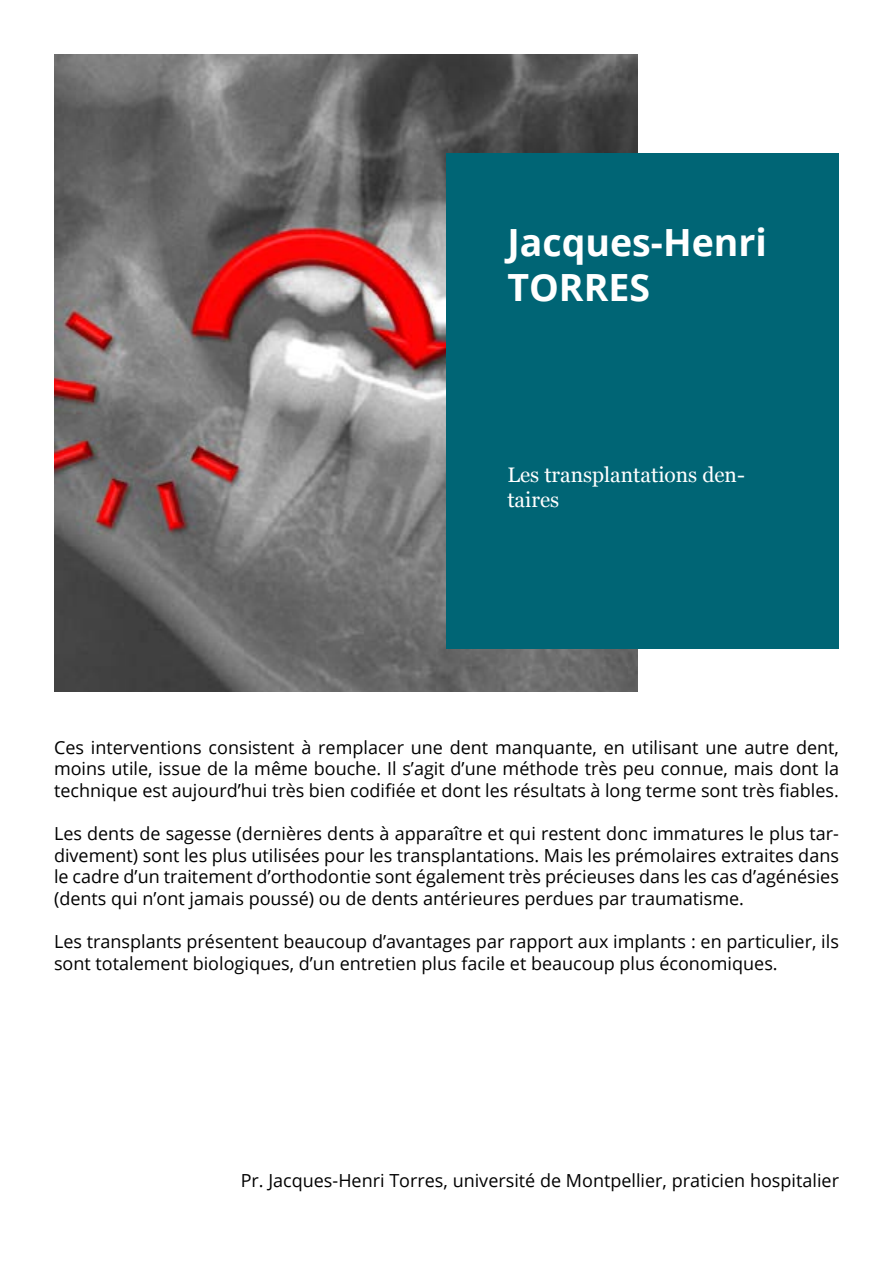
<style>
.page{position:relative;width:893px;height:1263px;background:#fff}
.page>*{position:absolute;margin:0;border:0;box-sizing:border-box;transform-origin:0 0}
.t1{font:700 37.5px/45px "Open Sans";color:#fff}
.t2{font:21px/25.2px "Georgia";color:#fff}
.t3{font:18px/21.6px "Open Sans";color:#000;text-align:justify}
</style>
<div class="page">
<img style="left:54px;top:54px;width:584px;height:637px">
<div style="left:446px;top:153px;width:393px;height:495px;background:#006575"></div>
<h1 class="t1" style="left:507px;top:219px;width:261px">Jacques-Henri<br>TORRES</h1>
<p class="t2" style="left:507px;top:461px;width:239px">Les transplantations den&shy;taires</p>
<p class="t3" style="left:54px;top:736px;width:786px">Ces interventions consistent à remplacer une dent manquante, en utilisant une autre dent, moins utile, issue de la même bouche. Il s’agit d’une méthode très peu connue, mais dont la technique est aujourd’hui très bien codifiée et dont les résultats à long terme sont très fiables.</p>
<p class="t3" style="left:54px;top:822px;width:786px">Les dents de sagesse (dernières dents à apparaître et qui restent donc immatures le plus tar&shy;divement) sont les plus utilisées pour les transplantations. Mais les prémolaires extraites dans le cadre d’un traitement d’orthodontie sont également très précieuses dans les cas d’agénésies (dents qui n’ont jamais poussé) ou de dents antérieures perdues par traumatisme.</p>
<p class="t3" style="left:54px;top:930px;width:786px">Les transplants présentent beaucoup d’avantages par rapport aux implants : en particulier, ils sont totalement biologiques, d’un entretien plus facile et beaucoup plus économiques.</p>
<p class="t3" style="left:241px;top:1170px;width:600px">Pr. Jacques-Henri Torres, université de Montpellier, praticien hospitalier</p>
</div>
